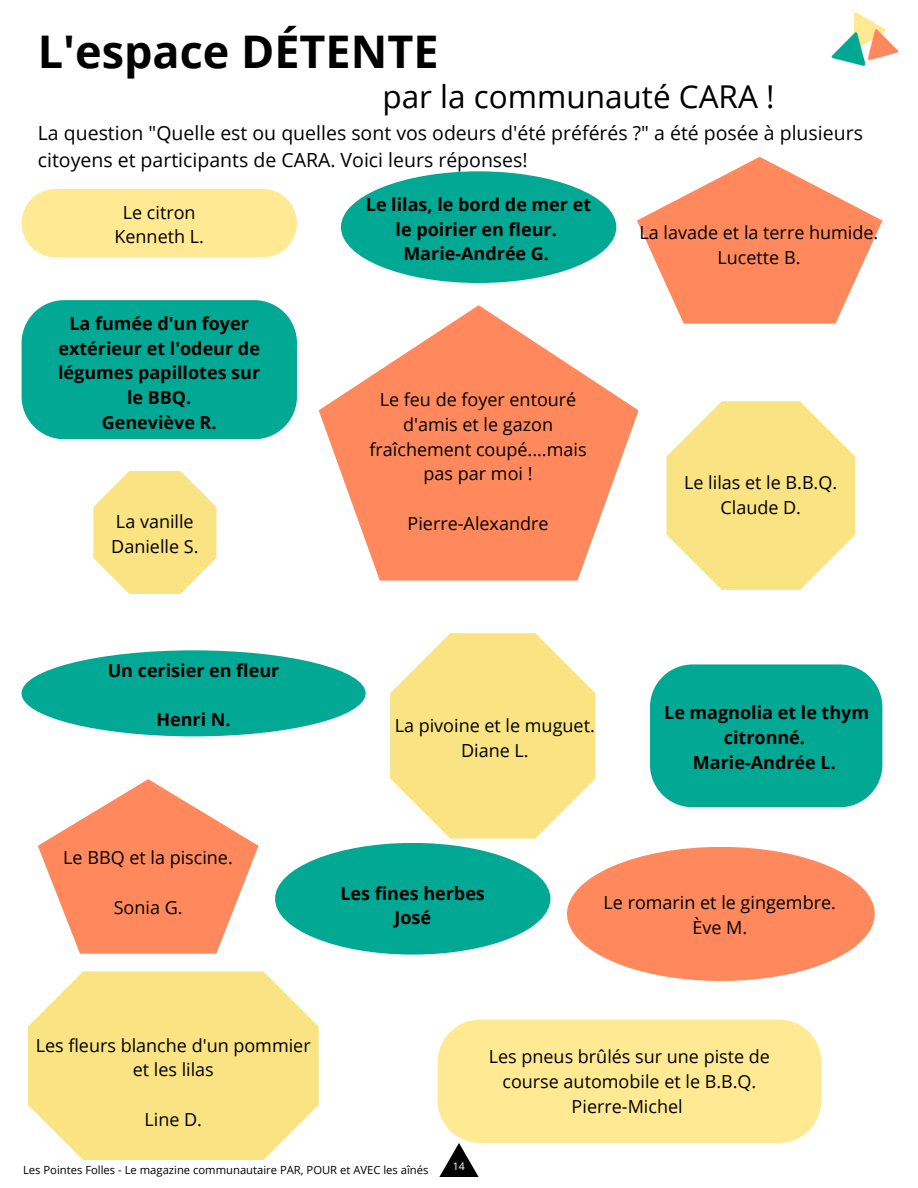
<style>
.page{position:relative;width:918px;height:1188px;background:#fff}
.page>*{position:absolute;margin:0;border:0;box-sizing:border-box;transform-origin:0 0}
.t1{font:700 45px "Open Sans";color:#000}
.t2{font:31.5px "Open Sans";color:#000}
.t3{font:19.5px/27px "Open Sans";color:#000}
.t4{font:18px/24.8px "Open Sans";color:#000;text-align:center}
.t5{font:700 18px/24.8px "Open Sans";color:#000;text-align:center}
.t6{font:11.25px "Open Sans";color:#000}
.t7{font:10.5px "Open Sans";color:#fff}
</style>
<div class="page">
<img style="left:831px;top:12px;width:68px;height:55px">
<svg style="left:439px;top:1143px;width:40px;height:34px"></svg>
<div style="left:22px;top:189px;width:275px;height:68px;background:#ffe992;border-radius:34px"></div>
<div style="left:341px;top:171px;width:275px;height:112px;background:#01a893;border-radius:50%"></div>
<svg style="left:319px;top:305px;width:319px;height:276px;fill:#ff895d"></svg>
<svg style="left:667px;top:401px;width:188px;height:189px"></svg>
<div style="left:22px;top:300px;width:275px;height:139px;background:#01a893"></div>
<svg style="left:637px;top:157px;width:245px;height:167px"></svg>
<svg style="left:93px;top:471px;width:123px;height:123px"></svg>
<div style="left:22px;top:650px;width:344px;height:86px;background:#01a893;border-radius:50%"></div>
<svg style="left:390px;top:633px;width:206px;height:206px"></svg>
<div style="left:650px;top:664px;width:232px;height:143px;background:#01a893"></div>
<div style="left:567px;top:847px;width:307px;height:134px;background:#ff895d;border-radius:50%"></div>
<svg style="left:38px;top:779px;width:220px;height:174px"></svg>
<div style="left:438px;top:1020px;width:383px;height:123px;background:#ffe992"></div>
<div style="left:275px;top:843px;width:275px;height:112px;background:#01a893;border-radius:50%"></div>
<svg style="left:28px;top:971px;width:291px;height:189px;background:#f9e690"></svg>
<p class="t1" style="left:38px;top:20px;width:402px">L'espace DÉTENTE</p>
<p class="t2" style="left:382px;top:74px;width:394px">par la communauté CARA !</p>
<p class="t3" style="left:38px;top:118px;width:827px">La question "Quelle est ou quelles sont vos odeurs d'été préférés ?" a été posée à plusieurs citoyens et participants de CARA. Voici leurs réponses!</p>
<p class="t4" style="left:123px;top:199px;width:74px">Le citron</p>
<p class="t4" style="left:114px;top:224px;width:91px">Kenneth L.</p>
<p class="t5" style="left:58px;top:311px;width:204px">La fumée d'un foyer extérieur et l'odeur de légumes papillotes sur le BBQ.</p>
<p class="t5" style="left:102px;top:410px;width:116px">Geneviève R.</p>
<p class="t4" style="left:116px;top:509px;width:79px">La vanille</p>
<p class="t4" style="left:111px;top:533px;width:89px">Danielle S.</p>
<p class="t5" style="left:366px;top:191px;width:227px">Le lilas, le bord de mer et le poirier en fleur.</p>
<p class="t5" style="left:403px;top:241px;width:147px">Marie-Andrée G.</p>
<p class="t4" style="left:640px;top:220px;width:240px">La lavade et la terre humide.</p>
<p class="t4" style="left:718px;top:245px;width:84px">Lucette B.</p>
<p class="t4" style="left:369px;top:387px;width:219px">Le feu de foyer entouré d'amis et le gazon fraîchement coupé....mais pas par moi !</p>
<p class="t4" style="left:408px;top:511px;width:142px">Pierre-Alexandre</p>
<p class="t4" style="left:684px;top:470px;width:155px">Le lilas et le B.B.Q.</p>
<p class="t4" style="left:720px;top:495px;width:82px">Claude D.</p>
<p class="t5" style="left:108px;top:658px;width:173px">Un cerisier en fleur</p>
<p class="t5" style="left:156px;top:707px;width:76px">Henri N.</p>
<p class="t4" style="left:63px;top:845px;width:171px">Le BBQ et la piscine.</p>
<p class="t4" style="left:114px;top:894px;width:70px">Sonia G.</p>
<p class="t4" style="left:395px;top:712px;width:202px">La pivoine et le muguet.</p>
<p class="t4" style="left:461px;top:737px;width:69px">Diane L.</p>
<p class="t5" style="left:664px;top:700px;width:206px">Le magnolia et le thym citronné.</p>
<p class="t5" style="left:693px;top:750px;width:144px">Marie-Andrée L.</p>
<p class="t5" style="left:340px;top:880px;width:146px">Les fines herbes</p>
<p class="t5" style="left:394px;top:905px;width:38px">José</p>
<p class="t4" style="left:604px;top:890px;width:234px">Le romarin et le gingembre.</p>
<p class="t4" style="left:692px;top:914px;width:56px">Ève M.</p>
<p class="t4" style="left:36px;top:1032px;width:277px">Les fleurs blanche d'un pommier</p>
<p class="t4" style="left:133px;top:1057px;width:83px">et les lilas</p>
<p class="t4" style="left:145px;top:1107px;width:59px">Line D.</p>
<p class="t4" style="left:489px;top:1044px;width:283px">Les pneus brûlés sur une piste de course automobile et le B.B.Q.</p>
<p class="t4" style="left:572px;top:1093px;width:113px">Pierre-Michel</p>
<p class="t6" style="left:23px;top:1162px;width:407px">Les Pointes Folles - Le magazine communautaire PAR, POUR et AVEC les aînés</p>
<p class="t7" style="left:453px;top:1158px;width:13px">14</p>
</div>
